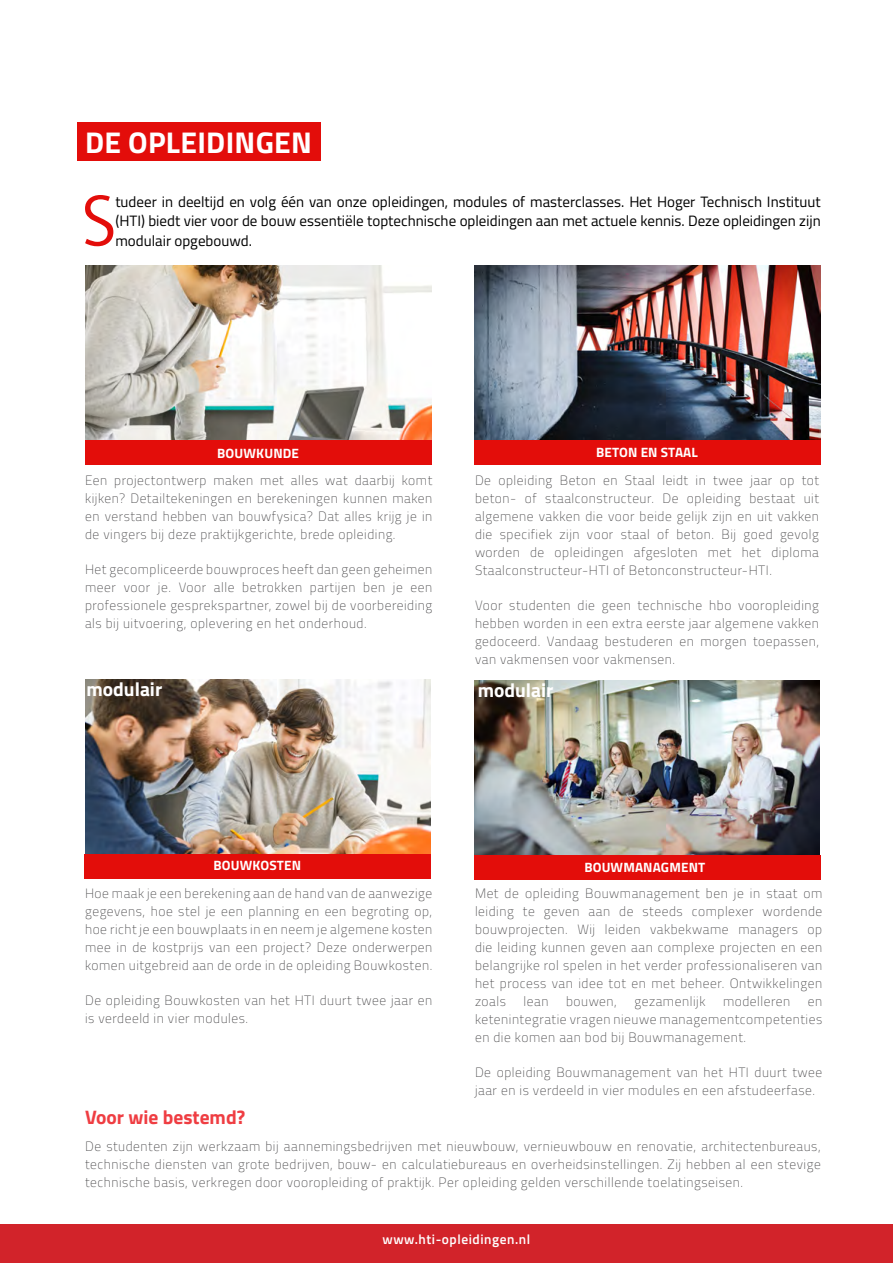
<style>
.page{position:relative;width:893px;height:1263px;background:#fff}
.page>*{position:absolute;margin:0;border:0;box-sizing:border-box;transform-origin:0 0}
.t1{font:300 69.15px "Glasgow";color:#e30d0a}
.t2{font:700 30px "Titillium";letter-spacing:.01em;color:#fff}
.t3{font:700 19.5px "Titillium";color:#fff}
.t4{font:700 19.5px "Titillium";color:#ef3d42}
.t5{font:15px/19.5px "Titillium";color:#000;text-align:justify}
.t6{font:100 13.5px/18px "Titillium";letter-spacing:.04em;color:#414042;text-align:justify}
.t7{font:700 13.5px "Titillium";letter-spacing:.01em;color:#fff}
.t8{font:600 13.5px "Titillium";letter-spacing:.04em;color:#fff}
</style>
<div class="page">
<div style="left:77px;top:122px;width:243px;height:39px;background:#e30d0a"></div>
<div style="left:0;top:1224px;width:893px;height:39px;background:#d2232a"></div>
<img style="left:85px;top:266px;width:346px;height:175px">
<img style="left:85px;top:679px;width:345px;height:175px">
<img style="left:474px;top:265px;width:347px;height:175px">
<img style="left:474px;top:680px;width:345px;height:175px">
<div style="left:85px;top:441px;width:346px;height:24px;background:#e30d0a"></div>
<div style="left:474px;top:440px;width:346px;height:25px;background:#e30d0a"></div>
<div style="left:84px;top:854px;width:346px;height:24px;background:#e30d0a"></div>
<div style="left:474px;top:855px;width:346px;height:25px;background:#e30d0a"></div>
<h2 class="t2" style="left:85px;top:120px;width:228px">DE OPLEIDINGEN</h2>
<h1 class="t1" style="left:83px;top:175px;width:34px">S</h1>
<p class="t5" style="left:115px;top:191px;width:707px">tudeer in deeltijd en volg één van onze opleidingen, modules of masterclasses. Het Hoger Technisch Instituut (HTI) biedt vier voor de bouw essentiële toptechnische opleidingen aan met actuele kennis. Deze opleidingen zijn modulair opgebouwd.</p>
<p class="t7" style="left:217px;top:443px;width:83px">BOUWKUNDE</p>
<p class="t7" style="left:596px;top:442px;width:103px">BETON EN STAAL</p>
<p class="t6" style="left:85px;top:471px;width:349px">Een projectontwerp maken met alles wat daarbij komt kijken? Detailtekeningen en berekeningen kunnen maken en verstand hebben van bouwfysica? Dat alles krijg je in de vingers bij deze praktijkgerichte, brede opleiding.</p>
<p class="t6" style="left:85px;top:560px;width:349px">Het gecompliceerde bouwproces heeft dan geen geheimen meer voor je. Voor alle betrokken partijen ben je een professionele gesprekspartner, zowel bij de voorbereiding als bij uitvoering, oplevering en het onderhoud.</p>
<p class="t6" style="left:475px;top:471px;width:346px">De opleiding Beton en Staal leidt in twee jaar op tot beton- of staalconstructeur. De opleiding bestaat uit algemene vakken die voor beide gelijk zijn en uit vakken die specifiek zijn voor staal of beton. Bij goed gevolg worden de opleidingen afgesloten met het diploma Staalconstructeur-HTI of Betonconstructeur-HTI.</p>
<p class="t6" style="left:475px;top:596px;width:345px">Voor studenten die geen technische hbo vooropleiding hebben worden in een extra eerste jaar algemene vakken gedoceerd. Vandaag bestuderen en morgen toepassen, van vakmensen voor vakmensen.</p>
<h3 class="t3" style="left:87px;top:674px;width:77px">modulair</h3>
<h3 class="t3" style="left:478px;top:675px;width:77px">modulair</h3>
<p class="t7" style="left:213px;top:855px;width:89px">BOUWKOSTEN</p>
<p class="t7" style="left:584px;top:857px;width:122px">BOUWMANAGMENT</p>
<p class="t6" style="left:85px;top:883px;width:349px">Hoe maak je een berekening aan de hand van de aanwezige gegevens, hoe stel je een planning en een begroting op, hoe richt je een bouwplaats in en neem je algemene kosten mee in de kostprijs van een project? Deze onderwerpen komen uitgebreid aan de orde in de opleiding Bouwkosten.</p>
<p class="t6" style="left:85px;top:990px;width:349px">De opleiding Bouwkosten van het HTI duurt twee jaar en is verdeeld in vier modules.</p>
<p class="t6" style="left:475px;top:883px;width:349px">Met de opleiding Bouwmanagement ben je in staat om leiding te geven aan de steeds complexer wordende bouwprojecten. Wij leiden vakbekwame managers op die leiding kunnen geven aan complexe projecten en een belangrijke rol spelen in het verder professionaliseren van het process van idee tot en met beheer. Ontwikkelingen zoals</p>
<p class="t6" style="left:524px;top:991px;width:26px">lean</p>
<p class="t6" style="left:566px;top:991px;width:52px">bouwen,</p>
<p class="t6" style="left:634px;top:991px;width:73px">gezamenlijk</p>
<p class="t6" style="left:723px;top:991px;width:69px">modelleren</p>
<p class="t6" style="left:475px;top:991px;width:349px;text-indent:333px">en ketenintegratie vragen nieuwe managementcompetenties en die komen aan bod bij Bouwmanagement.</p>
<p class="t6" style="left:475px;top:1062px;width:349px">De opleiding Bouwmanagement van het HTI duurt twee jaar en is verdeeld in vier modules en een afstudeerfase.</p>
<h3 class="t4" style="left:85px;top:1102px;width:162px">Voor wie bestemd?</h3>
<p class="t6" style="left:85px;top:1136px;width:737px">De studenten zijn werkzaam bij aannemingsbedrijven met nieuwbouw, vernieuwbouw en renovatie, architectenbureaus, technische diensten van grote bedrijven, bouw- en calculatiebureaus en overheidsinstellingen. Zij hebben al een stevige technische basis, verkregen door vooropleiding of praktijk. Per opleiding gelden verschillende toelatingseisen.</p>
<p class="t8" style="left:382px;top:1229px;width:149px">www.hti-opleidingen.nl</p>
</div>
